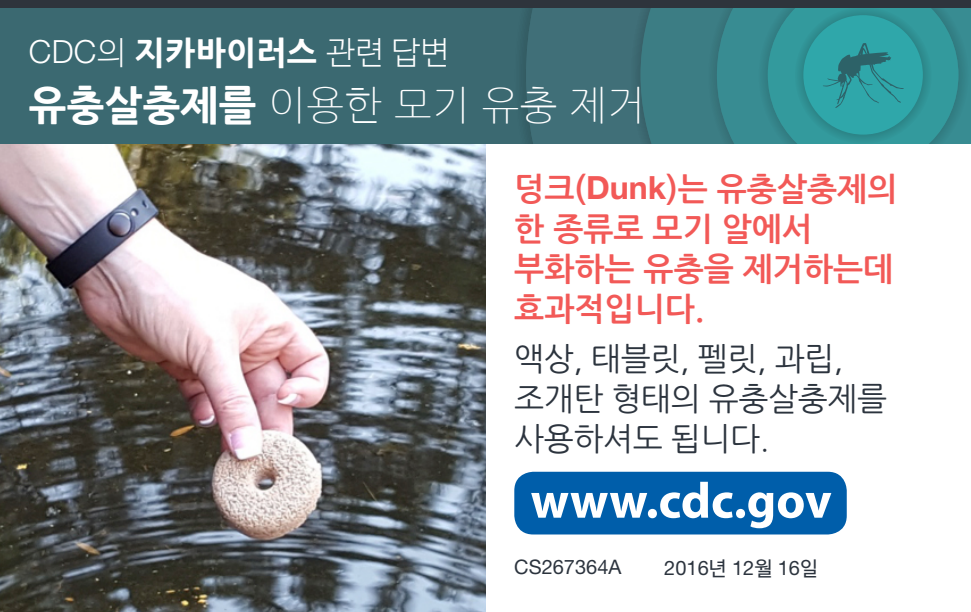
<style>
.page{position:relative;width:971px;height:612px;background:#fff}
.page>*{position:absolute;margin:0;border:0;box-sizing:border-box;transform-origin:0 0}
.t1{font:300 40px "Nanum Gothic";letter-spacing:.01em;color:#fff}
.t2{font:32px/40px "Nanum Gothic OTF Bold";color:#f25957}
.t3{font:32px/40px "Nanum Gothic OTF";letter-spacing:-.015em;color:#2c343e}
.t4{font:700 32px "Nanum Gothic OTF Extra";letter-spacing:.01em;color:#fff}
.t5{font:20px "Helvetica Neue LT Std";color:#2c343e}
.s1{font-family:"Helvetica Neue LT Std";font-weight:300}
.s2{font-family:"Nanum Barun Gothic OTF Light";font-weight:400}
.s3{font-family:"Nanum Gothic OTF Extra";font-weight:700}
.s4{font-family:"Helvetica Neue LT Std";font-weight:700}
.s5{font-family:"Nanum Barun Gothic OTF"}
</style>
<div class="page">
<img style="left:0;top:144px;width:485px;height:468px">
<div style="left:0;top:0;width:971px;height:144px;background:#3b6971"></div>
<div style="left:641px;top:8px;width:63px;height:136px;background:#3c7d84"></div>
<svg style="left:704px;top:8px;width:13px;height:136px"></svg>
<svg style="left:717px;top:8px;width:37px;height:136px;background:#38888e"></svg>
<svg style="left:754px;top:8px;width:217px;height:136px;background:#36898f"></svg>
<svg style="left:767px;top:8px;width:191px;height:136px;background:#339498"></svg>
<div style="left:791px;top:3px;width:144px;height:141px;background:#309295;border-radius:72px"></div>
<div style="left:803px;top:15px;width:119px;height:120px;background:#2fa7aa;border-radius:50%"></div>
<svg style="left:823px;top:43px;width:80px;height:65px"></svg>
<div style="left:0;top:0;width:971px;height:8px;background:#2e343c"></div>
<div style="left:514px;top:472px;width:332px;height:62px;background:#005eaa;border-radius:19px"></div>
<svg style="left:531px;top:493px;width:116px;height:25px"></svg>
<div style="left:648px;top:509px;width:9px;height:9px;background:#fff;border-radius:50%"></div>
<svg style="left:660px;top:482px;width:72px;height:36px"></svg>
<div style="left:736px;top:509px;width:9px;height:9px;background:#fff;border-radius:50%"></div>
<svg style="left:748px;top:492px;width:83px;height:36px"></svg>
<h1 class="t4" style="left:29px;top:33px;width:422px"><span class="s1">CDC</span><span class="s2">의</span> 지카바이러스 <span class="s2">관련 답변</span></h1>
<h1 class="t1" style="left:29px;top:86px;width:617px"><span class="s3">유충살충제를</span> 이용한 모기 유충 제거</h1>
<p class="t2" style="left:514px;top:171px;width:384px">덩크(<span class="s4">Dunk</span>)는 유충살충제의 한 종류로 모기 알에서 부화하는 유충을 제거하는데 효과적입니다.</p>
<p class="t3" style="left:514px;top:338px;width:374px">액상, 태블릿, 펠릿, 과립, 조개탄 형태의 유충살충제를 사용하셔도 됩니다.</p>
<p class="t5" style="left:514px;top:555px;width:109px">CS267364A</p>
<p class="t5" style="left:664px;top:556px;width:155px">2016<span class="s5">년</span> 12<span class="s5">월</span> 16<span class="s5">일</span></p>
</div>
